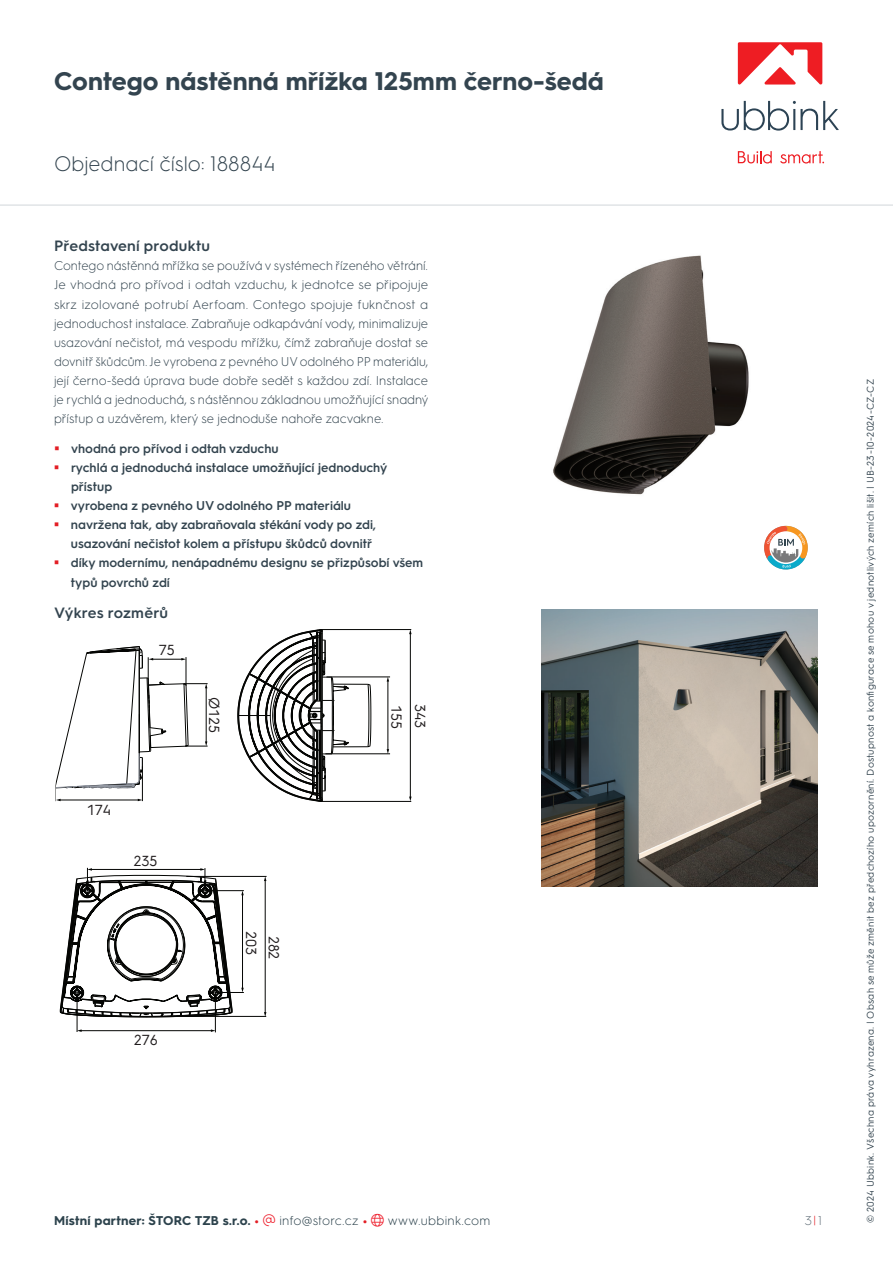
<style>
.page{position:relative;width:893px;height:1263px;background:#fff}
.page>*{position:absolute;margin:0;border:0;box-sizing:border-box;transform-origin:0 0}
.t1{font:700 25.5px "HGS3";letter-spacing:.005em;color:#33444f}
.t2{font:300 21px "HGS3";color:#33444f}
.t3{font:600 15px "HGS3";letter-spacing:.005em;color:#33444f}
.t4{font:14.55px "HGS3";color:#211d1e}
.t5{font:300 12.75px/19.2px "HGS3";color:#33444f;text-align:justify}
.t6{font:600 12.75px/19.2px "HGS3";color:#33444f}
.t7{font:700 12.75px "HGS3";letter-spacing:.015em;color:#2c424c}
.t8{font:300 12.75px "HGS3";color:#66737c}
.t9{font:9.75px "HGS3";letter-spacing:.03em;color:#33444f}
.s1{color:#e31e25}
.s2{color:#ee1f2d}
.s3{font-weight:300}
</style>
<div class="page">
<img style="left:541px;top:610px;width:276px;height:276px">
<svg style="left:764px;top:525px;width:44px;height:45px"></svg>
<img style="left:553px;top:255px;width:196px;height:240px">
<svg style="left:57px;top:646px;width:151px;height:155px"></svg>
<hr style="left:77px;top:992px;width:1px;height:40px;background:#040503">
<hr style="left:215px;top:992px;width:1px;height:40px;background:#040503">
<hr style="left:81px;top:1030px;width:131px;height:1px;background:#040503">
<svg style="left:77px;top:1029px;width:5px;height:3px"></svg>
<svg style="left:211px;top:1029px;width:5px;height:3px"></svg>
<svg style="left:60px;top:868px;width:184px;height:149px"></svg>
<hr style="left:180px;top:1016px;width:86px;height:1px;background:#040503">
<hr style="left:186px;top:876px;width:81px;height:1px;background:#040503">
<hr style="left:265px;top:880px;width:1px;height:133px;background:#040503">
<svg style="left:237px;top:629px;width:134px;height:173px"></svg>
<hr style="left:325px;top:753px;width:65px;height:1px;background:#040503">
<hr style="left:326px;top:677px;width:64px;height:1px;background:#040503">
<hr style="left:388px;top:681px;width:1px;height:69px;background:#040503">
<hr style="left:320px;top:801px;width:91px;height:1px;background:#040503">
<hr style="left:320px;top:629px;width:91px;height:1px;background:#040503">
<hr style="left:410px;top:633px;width:1px;height:164px;background:#040503">
<svg style="left:409px;top:629px;width:3px;height:5px"></svg>
<svg style="left:409px;top:796px;width:3px;height:5px"></svg>
<hr style="left:0;top:204px;width:893px;height:2px;background:#e1e4e6">
<svg style="left:721px;top:101px;width:118px;height:30px"></svg>
<svg style="left:738px;top:151px;width:34px;height:13px"></svg>
<svg style="left:780px;top:151px;width:44px;height:13px"></svg>
<svg style="left:738px;top:42px;width:84px;height:43px"></svg>
<h1 class="t1" style="left:54px;top:63px;width:551px">Contego nástěnná mřížka 125mm černo-šedá</h1>
<h2 class="t2" style="left:54px;top:150px;width:223px">Objednací číslo: 188844</h2>
<p class="t3" style="left:54px;top:235px;width:157px">Představení produktu</p>
<p class="t5" style="left:54px;top:255px;width:376px">Contego nástěnná mřížka se používá v systémech řízeného větrání.<br>Je vhodná pro přívod i odtah vzduchu, k jednotce se připojuje skrz izolované potrubí Aerfoam. Contego spojuje fuknčnost a jednoduchost instalace. Zabraňuje odkapávání vody, minimalizuje usazování nečistot, má vespodu mřížku, čímž zabraňuje dostat se dovnitř škůdcům. Je vyrobena z pevného UV odolného PP materiálu, její černo-šedá úprava bude dobře sedět s každou zdí. Instalace je rychlá a jednoduchá, s nástěnnou základnou umožňující snadný přístup a uzávěrem, který se jednoduše nahoře zacvakne.</p>
<p class="t6" style="left:71px;top:438px;width:354px">vhodná pro přívod i odtah vzduchu<br>rychlá a jednoduchá instalace umožňující jednoduchý přístup<br>vyrobena z pevného UV odolného PP materiálu<br>navržena tak, aby zabraňovala stékání vody po zdi, usazování nečistot kolem a přístupu škůdců dovnitř<br>díky modernímu, nenápadnému designu se přizpůsobí všem typů povrchů zdí</p>
<p class="t3" style="left:54px;top:602px;width:116px">Výkres rozměrů</p>
<p class="t4" style="left:159px;top:640px;width:18px">75</p>
<p class="t4" style="left:87px;top:799px;width:26px">174</p>
<p class="t4" style="left:133px;top:851px;width:26px">235</p>
<p class="t4" style="left:134px;top:1030px;width:26px">276</p>
<p class="t4" style="left:224px;top:697px;width:38px;rotate:90deg">Ø125</p>
<p class="t4" style="left:261px;top:931px;width:26px;rotate:90deg">203</p>
<p class="t4" style="left:284px;top:936px;width:25px;rotate:90deg">282</p>
<p class="t4" style="left:407px;top:705px;width:26px;rotate:90deg">155</p>
<p class="t4" style="left:430px;top:704px;width:26px;rotate:90deg">343</p>
<p class="t7" style="left:54px;top:1211px;width:438px">Místní partner: ŠTORC TZB s.r.o. <span class="s1">•</span> <span class="s2">▼</span> <span class="s3">info@storc.cz</span> <span class="s1">•</span> <span class="s2">●□</span> <span class="s3">www.ubbink.com</span></p>
<p class="t8" style="left:805px;top:1211px;width:19px">3<span class="s1">|</span>1</p>
<p class="t9" style="left:864px;top:1222px;width:845px;rotate:-90deg">© 2024 Ubbink. Všechna práva vyhrazena. | Obsah se může změnit bez předchozího upozornění. Dostupnost a konfigurace se mohou v jednotlivých zemích lišit. | UB-23-10-2024-CZ-CZ</p>
</div>
